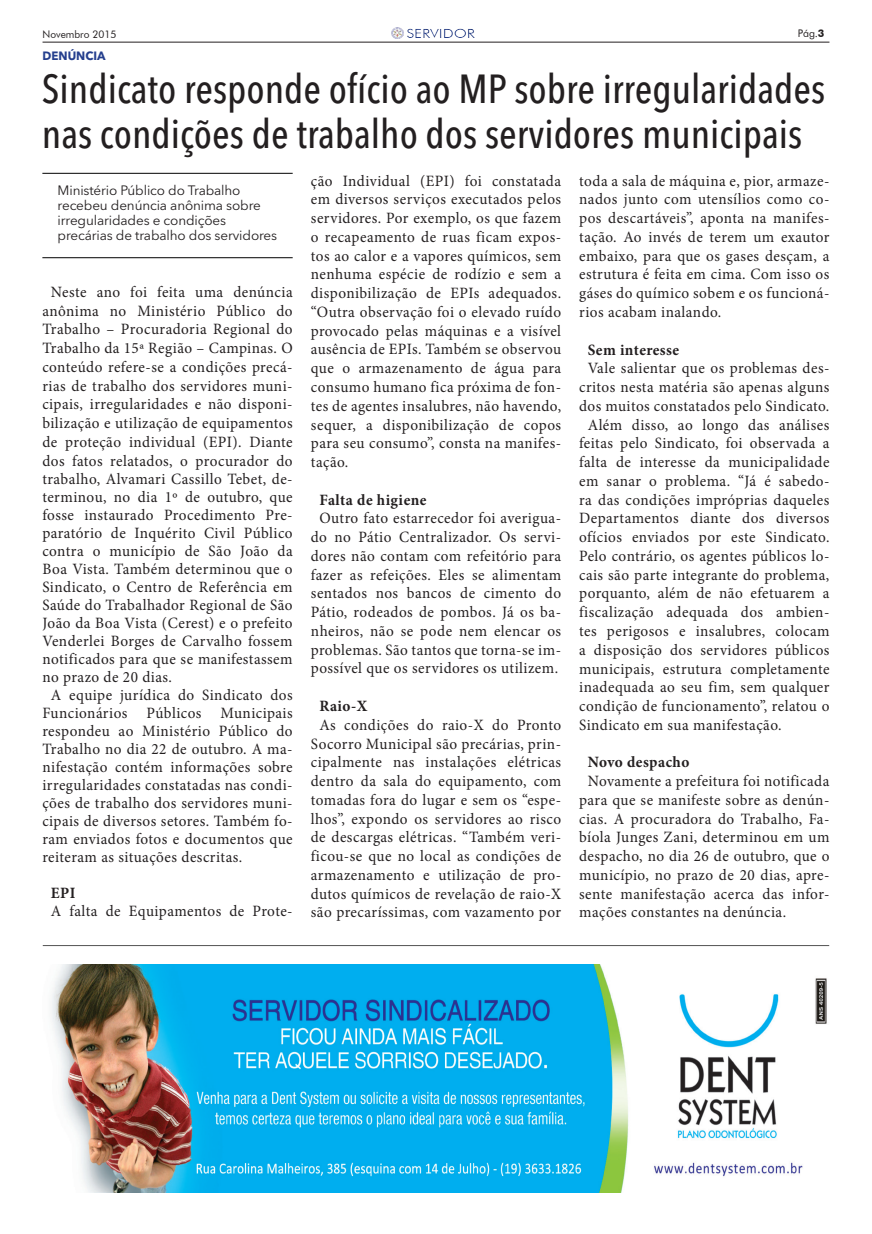
<style>
.page{position:relative;width:872px;height:1234px;background:#fff}
.page>*{position:absolute;margin:0;border:0;box-sizing:border-box;transform-origin:0 0}
.t1{font:500 condensed 40.2px/44.8px "Avenir Next LT Pro";color:#231f20}
.Texto{font:15.75px/18.8px "Minion Pro";letter-spacing:.03em;color:#231f20;text-align:justify}
.Texto-2{font:700 15.75px "Minion Pro";letter-spacing:.03em;color:#231f20}
.t2{font:13.5px/15px "Avenir Next LT Pro";letter-spacing:-.01em;color:#231f20}
.t3{font:12.6px "Futura BT";color:#253f8e;scale:1.2 1}
.t4{font:700 12px "Avenir Next LT Pro";color:#253f8e}
.t5{font:10.5px "Futura BT";color:#231f20;scale:.96 1}
.t6{font:10.5px "Futura BT";color:#231f20}
.s1{font-weight:700}
</style>
<div class="page">
<hr style="left:43px;top:42px;width:786px;height:1px;background:#231f20">
<div style="left:404px;top:26px;width:74px;height:15px;background:#231f20;opacity:.5"></div>
<svg style="left:392px;top:27px;width:11px;height:12px"></svg>
<hr style="left:40px;top:943px;width:790px;height:3px;background:#231f20;opacity:.5">
<hr style="left:42px;top:173px;width:251px;height:1px;background:#000">
<hr style="left:42px;top:257px;width:251px;height:1px;background:#000">
<img style="left:51px;top:964px;width:776px;height:228px">
<p class="t5" style="left:43px;top:28px;width:78px">Novembro 2015</p>
<p class="t3" style="left:406px;top:26px;width:59px">SERVIDOR</p>
<p class="t6" style="left:797px;top:27px;width:28px">Pág.<span class="s1">3</span></p>
<p class="t4" style="left:43px;top:48px;width:65px">DENÚNCIA</p>
<p class="t1" style="left:42px;top:67px;width:785px">Sindicato responde ofício ao MP sobre irregularidades nas condições de trabalho dos servidores municipais</p>
<p class="t2" style="left:58px;top:182px;width:221px">Ministério Público do Trabalho recebeu denúncia anônima sobre irregularidades e condições precárias de trabalho dos servidores</p>
<p class="Texto" style="left:42px;top:283px;width:252px;line-height:18.3px;text-indent:9px">Neste ano foi feita uma denúncia anônima no Ministério Público do Trabalho – Procuradoria Regional do Trabalho da 15ª Região – Campinas. O conteúdo refere-se a condições precá&shy;rias de trabalho dos servidores muni&shy;cipais, irregularidades e não disponi&shy;bilização e utilização de equipamentos de proteção individual (EPI). Diante dos fatos relatados, o procurador do trabalho, Alvamari Cassillo Tebet, de&shy;terminou, no dia 1º de outubro, que fosse instaurado Procedimento Pre&shy;paratório de Inquérito Civil Público contra o município de São João da Boa Vista. Também determinou que o Sindicato, o Centro de Referência em Saúde do Trabalhador Regional de São João da Boa Vista (Cerest) e o prefeito Venderlei Borges de Carvalho fossem notificados para que se manifestassem no prazo de 20 dias.</p>
<p class="Texto" style="left:42px;top:685px;width:252px;line-height:18px;text-indent:9px">A equipe jurídica do Sindicato dos Funcionários Públicos Municipais respondeu ao Ministério Público do Trabalho no dia 22 de outubro. A ma&shy;nifestação contém informações sobre irregularidades constatadas nas condi&shy;ções de trabalho dos servidores muni&shy;cipais de diversos setores. Também fo&shy;ram enviados fotos e documentos que reiteram as situações descritas.</p>
<p class="Texto-2" style="left:51px;top:881px;width:26px">EPI</p>
<p class="Texto" style="left:51px;top:901px;width:243px">A falta de Equipamentos de Prote-</p>
<p class="Texto" style="left:311px;top:171px;width:252px">ção Individual (EPI) foi constatada em diversos serviços executados pelos servidores. Por exemplo, os que fazem o recapeamento de ruas ficam expos&shy;tos ao calor e a vapores químicos, sem nenhuma espécie de rodízio e sem a disponibilização de EPIs adequados. “Outra observação foi o elevado ruído provocado pelas máquinas e a visível ausência de EPIs. Também se observou que o armazenamento de água para consumo humano fica próxima de fon&shy;tes de agentes insalubres, não havendo, sequer, a disponibilização de copos para seu consumo”, consta na manifes&shy;tação.</p>
<p class="Texto-2" style="left:319px;top:488px;width:109px">Falta de higiene</p>
<p class="Texto" style="left:311px;top:509px;width:252px;text-align:center">Outro fato estarrecedor foi averigua&shy;do no Pátio Centralizador. Os servi&shy;dores não contam com refeitório para fazer as refeições. Eles se alimentam sentados nos bancos de cimento do Pátio, rodeados de pombos. Já os ba&shy;nheiros, não se pode nem elencar os problemas. São tantos que torna-se im&shy;possível que os servidores os utilizem.</p>
<p class="Texto-2" style="left:319px;top:694px;width:49px">Raio-X</p>
<p class="Texto" style="left:311px;top:715px;width:252px;text-align:center">As condições do raio-X do Pronto Socorro Municipal são precárias, prin&shy;cipalmente nas instalações elétricas dentro da sala do equipamento, com tomadas fora do lugar e sem os “espe&shy;lhos”, expondo os servidores ao risco de descargas elétricas. “Também veri&shy;ficou-se que no local as condições de armazenamento e utilização de pro&shy;dutos químicos de revelação de raio-X são precaríssimas, com vazamento por</p>
<p class="Texto" style="left:579px;top:171px;width:252px">toda a sala de máquina e, pior, armaze&shy;nados junto com utensílios como co&shy;pos descartáveis”, aponta na manifes&shy;tação. Ao invés de terem um exautor embaixo, para que os gases desçam, a estrutura é feita em cima. Com isso os gáses do químico sobem e os funcioná&shy;rios acabam inalando.</p>
<p class="Texto-2" style="left:587px;top:338px;width:93px">Sem interesse</p>
<p class="Texto" style="left:579px;top:359px;width:252px;text-align:center">Vale salientar que os problemas des&shy;critos nesta matéria são apenas alguns dos muitos constatados pelo Sindicato.</p>
<p class="Texto" style="left:579px;top:415px;width:252px;text-indent:9px">Além disso, ao longo das análises feitas pelo Sindicato, foi observada a falta de interesse da municipalidade em sanar o problema. “Já é sabedo&shy;ra das condições impróprias daqueles Departamentos diante dos diversos ofícios enviados por este Sindicato.<br>Pelo contrário, os agentes públicos lo&shy;cais são parte integrante do problema, porquanto, além de não efetuarem a fiscalização adequada dos ambien&shy;tes perigosos e insalubres, colocam a disposição dos servidores públicos municipais, estrutura completamente inadequada ao seu fim, sem qualquer condição de funcionamento”, relatou o Sindicato em sua manifestação.</p>
<p class="Texto-2" style="left:587px;top:751px;width:103px">Novo despacho</p>
<p class="Texto" style="left:579px;top:771px;width:252px;text-indent:9px">Novamente a prefeitura foi notificada para que se manifeste sobre as denún&shy;cias. A procuradora do Trabalho, Fa&shy;bíola Junges Zani, determinou em um despacho, no dia 26 de outubro, que o município, no prazo de 20 dias, apre&shy;sente manifestação acerca das infor&shy;mações constantes na denúncia.</p>
</div>
